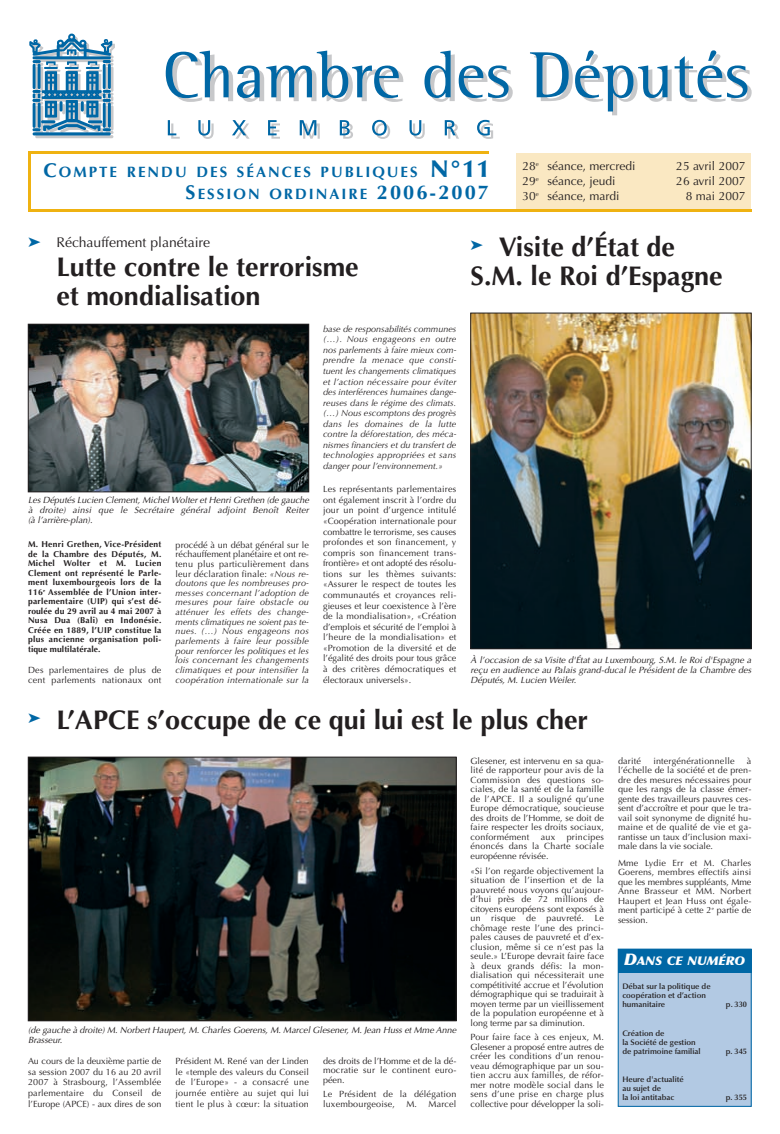
<style>
.page{position:relative;width:780px;height:1134px;background:#fff}
.page>*{position:absolute;margin:0;border:0;box-sizing:border-box;transform-origin:0 0}
.t1{font:700 27px/29px "Optima";color:#231f20}
.t2{font:700 15px/22px "Optima";letter-spacing:.135em;color:#0067a5;text-align:right}
.t3{font:14px "Optima";color:#231f20}
.t4{font:12px "Optima";color:#231f20}
.t5{font:italic 900 12px "Optima";color:#fff}
.t6{font:9px/9.5px "Optima";letter-spacing:.02em;color:#231f20;text-align:justify}
.t7{font:italic 9px/9.6px "Optima";letter-spacing:.02em;color:#231f20;text-align:justify}
.t8{font:italic 9px/10px "Optima";color:#231f20;text-align:justify}
.t9{font:700 8.5px/9.5px "Optima";letter-spacing:.035em;color:#231f20;text-align:justify}
.t10{font:600 8px/9px "Optima";color:#231f20}
.s1{font-size:20px}
.s2{font-weight:900;font-size:24px}
.s3{color:#0067a5}
.s4{font-style:normal}
.s5{font-size:16px}
</style>
<div class="page">
<hr style="left:35px;top:135px;width:78px;height:3px;background:#c7c8ca;border-radius:2px">
<hr style="left:33px;top:132px;width:78px;height:3px;background:#0067a5;border-radius:2px">
<svg style="left:29px;top:34px;width:86px;height:100px"></svg>
<svg style="left:166px;top:51px;width:237px;height:51px"></svg>
<svg style="left:424px;top:51px;width:88px;height:51px"></svg>
<svg style="left:530px;top:50px;width:221px;height:65px"></svg>
<svg style="left:168px;top:120px;width:12px;height:19px"></svg>
<svg style="left:198px;top:120px;width:15px;height:19px"></svg>
<svg style="left:232px;top:120px;width:17px;height:19px"></svg>
<svg style="left:268px;top:120px;width:12px;height:19px"></svg>
<svg style="left:300px;top:120px;width:20px;height:19px"></svg>
<svg style="left:340px;top:120px;width:13px;height:19px"></svg>
<svg style="left:372px;top:120px;width:18px;height:19px"></svg>
<svg style="left:409px;top:120px;width:16px;height:19px"></svg>
<svg style="left:444px;top:120px;width:15px;height:19px"></svg>
<svg style="left:477px;top:120px;width:16px;height:19px"></svg>
<hr style="left:28px;top:154px;width:3px;height:58px;background:#efb211">
<hr style="left:28px;top:151px;width:461px;height:3px;background:#efb211">
<div style="left:516px;top:153px;width:235px;height:59px;background:#fae8c2"></div>
<hr style="left:28px;top:209px;width:723px;height:3px;background:#efb211">
<div style="left:618px;top:949px;width:133px;height:157px;background:#b2c9e3"></div>
<div style="left:618px;top:949px;width:133px;height:157px;border:1px solid #0067a5"></div>
<div style="left:618px;top:949px;width:133px;height:24px;background:#0067a5"></div>
<img style="left:30px;top:759px;width:424px;height:260px">
<div style="left:28px;top:757px;width:428px;height:264px;border:1px solid #231f20"></div>
<img style="left:30px;top:326px;width:277px;height:164px">
<div style="left:28px;top:324px;width:281px;height:168px;border:1px solid #231f20"></div>
<img style="left:472px;top:315px;width:277px;height:332px">
<div style="left:470px;top:313px;width:281px;height:336px;border:1px solid #231f20"></div>
<h2 class="t2" style="left:43px;top:162px;width:447px"><span class="s1">C</span>OMPTE RENDU DES SÉANCES PUBLIQUES <span class="s2">N°11<br></span><span class="s1">S</span>ESSION ORDINAIRE <span class="s1">2006-2007</span></h2>
<h3 class="t4" style="left:522px;top:161px;width:114px">28<sup>e</sup> séance, mercredi</h3>
<h3 class="t4" style="left:676px;top:161px;width:71px">25 avril 2007</h3>
<h3 class="t4" style="left:522px;top:176px;width:95px">29<sup>e</sup> séance, jeudi</h3>
<h3 class="t4" style="left:676px;top:176px;width:71px">26 avril 2007</h3>
<h3 class="t4" style="left:522px;top:191px;width:99px">30<sup>e</sup> séance, mardi</h3>
<h3 class="t4" style="left:686px;top:191px;width:61px">8 mai 2007</h3>
<h3 class="t3" style="left:28px;top:236px;width:184px"><span class="s3">➤</span> Réchauffement planétaire</h3>
<h1 class="t1" style="left:56px;top:255px;width:304px">Lutte contre le terrorisme et mondialisation</h1>
<p class="t8" style="left:28px;top:496px;width:284px">Les Députés Lucien Clement,MichelWolteretHenriGrethen (de gauche à droite) ainsi que le Secrétaire général adjoint Benoît Reiter (à l’arrière-plan).</p>
<p class="t9" style="left:28px;top:540px;width:135px">M. Henri Grethen, Vice-Président de la Chambre des Députés, M.<br>Michel Wolter et M. Lucien Clement ont représenté le Parle&shy;ment luxembourgeois lors de la 116<sup>e</sup> Assemblée de l’Union inter&shy;parlementaire (UIP) qui s’est dé&shy;roulée du 29 avril au 4 mai 2007 à Nusa Dua (Bali) en Indonésie.<br>Créée en 1889, l’UIP constitue la plus ancienne organisation poli&shy;tique multilatérale.</p>
<p class="t6" style="left:28px;top:666px;width:135px">Des parlementaires de plus de cent parlements nationaux ont</p>
<p class="t7" style="left:175px;top:541px;width:135px"><span class="s4">procédé à un débat général sur le réchauffement planétaire et ont re&shy;tenu plus particulièrement dans leur déclaration finale:</span> «Nous re&shy;doutons que les nombreuses pro&shy;messes concernant l’adoption de mesures pour faire obstacle ou atténuer les effets des change&shy;ments climatiques ne soient pas te&shy;nues. (…) Nous engageons nos parlements à faire leur possible pour renforcer les politiques et les lois concernant les changements climatiques et pour intensifier la coopération internationale sur la</p>
<p class="t7" style="left:323px;top:324px;width:135px;line-height:10.6px">base de responsabilités communes (…). Nous engageons en outre nos parlements à faire mieux com&shy;prendre la menace que consti&shy;tuent les changements climatiques et l’action nécessaire pour éviter des interférences humaines dange&shy;reuses dans le régime des climats. (…) Nous escomptons des progrès dans les domaines de la lutte contre la déforestation, des méca&shy;nismes financiers et du transfert de technologies appropriées et sans danger pour l’environnement.»</p>
<p class="t6" style="left:323px;top:485px;width:135px;line-height:10.6px">Les représentants parlementaires ont également inscrit à l’ordre du jour un point d’urgence intitulé «Coopération internationale pour combattre le terrorisme, ses causes profondes et son financement, y compris son financement trans&shy;frontière» et ont adopté des résolu&shy;tions sur les thèmes suivants: «Assurer le respect de toutes les communautés et croyances reli&shy;gieuses et leur coexistence à l’ère de la mondialisation», «Création d’emplois et sécurité de l’emploi à l’heure de la mondialisation» et «Promotion de la diversité et de l’égalité des droits pour tous grâce à des critères démocratiques et électoraux universels».</p>
<h1 class="t1" style="left:470px;top:235px;width:254px"><sup>➤</sup> Visite d’État de<br>S.M. le Roi d’Espagne</h1>
<p class="t8" style="left:470px;top:655px;width:284px">À l’occasion de sa Visite d'État au Luxembourg, S.M. le Roi d'Espagne a reçu en audience au Palais grand-ducal le Président de la Chambre des Députés, M. Lucien Weiler.</p>
<h1 class="t1" style="left:28px;top:708px;width:561px"><sup>➤</sup> L’APCE s’occupe de ce qui lui est le plus cher</h1>
<p class="t8" style="left:28px;top:1025px;width:431px">(de gauche à droite) M. Norbert Haupert, M. Charles Goerens, M. Marcel Glesener, M. Jean Huss et Mme Anne<br>Brasseur.</p>
<p class="t6" style="left:28px;top:1056px;width:135px;line-height:10.8px">Au cours de la deuxième partie de sa session 2007 du 16 au 20 avril 2007 à Strasbourg, l’Assemblée parlementaire du Conseil de l’Europe (APCE) - aux dires de son</p>
<p class="t6" style="left:175px;top:1056px;width:135px;line-height:10.8px">Président M. René van der Linden le «temple des valeurs du Conseil de l’Europe» - a consacré une journée entière au sujet qui lui tient le plus à cœur: la situation</p>
<p class="t6" style="left:323px;top:1057px;width:135px">des droits de l’Homme et de la dé&shy;mocratie sur le continent euro&shy;péen.</p>
<p class="t6" style="left:323px;top:1090px;width:135px">Le Président de la délégation luxembourgeoise,</p>
<p class="t6" style="left:406px;top:1100px;width:51px">M. Marcel</p>
<p class="t6" style="left:470px;top:757px;width:135px">Glesener, est intervenu en sa qua&shy;lité de rapporteur pour avis de la Commission des questions so&shy;ciales, de la santé et de la famille de l’APCE. Il a souligné qu’une Europe démocratique, soucieuse des droits de l’Homme, se doit de faire respecter les droits sociaux, conformément</p>
<p class="t6" style="left:470px;top:833px;width:135px;text-indent:96px">principes énoncés dans la Charte sociale européenne révisée.</p>
<p class="t6" style="left:470px;top:867px;width:135px">«Si l’on regarde objectivement la situation de l’insertion et de la pauvreté nous voyons qu’aujour&shy;d’hui près de 72 millions de citoyens européens sont exposés à un risque de pauvreté. Le chômage reste l’une des princi&shy;pales causes de pauvreté et d’ex&shy;clusion, même si ce n’est pas la seule.» L’Europe devrait faire face à deux grands défis: la mon&shy;dialisation qui nécessiterait une compétitivité accrue et l’évolution démographique qui se traduirait à moyen terme par un vieillissement de la population européenne et à long terme par sa diminution.</p>
<p class="t6" style="left:470px;top:1033px;width:135px">Pour faire face à ces enjeux, M.<br>Glesener a proposé entre autres de créer les conditions d’un renou&shy;veau démographique par un sou&shy;tien accru aux familles, de réfor&shy;mer notre modèle social dans le sens d’une prise en charge plus collective pour développer la soli-</p>
<p class="t6" style="left:540px;top:833px;width:16px">aux</p>
<p class="t6" style="left:618px;top:757px;width:24px">darité</p>
<p class="t6" style="left:653px;top:757px;width:83px">intergénérationnelle</p>
<p class="t6" style="left:618px;top:757px;width:135px;text-indent:129px">à l’échelle de la société et de pren&shy;dre des mesures nécessaires pour que les rangs de la classe émer&shy;gente des travailleurs pauvres ces&shy;sent d’accroître et pour que le tra&shy;vail soit synonyme de dignité hu&shy;maine et de qualité de vie et ga&shy;rantisse un taux d’inclusion maxi&shy;male dans la vie sociale.</p>
<p class="t6" style="left:618px;top:859px;width:135px">Mme Lydie Err et M. Charles Goerens, membres effectifs ainsi que les membres suppléants, Mme Anne Brasseur et MM. Norbert Haupert et Jean Huss ont égale&shy;ment participé à cette 2<sup>e</sup> partie de session.</p>
<h3 class="t5" style="left:624px;top:956px;width:123px"><span class="s5">D</span>ANS CE NUMÉRO</h3>
<p class="t10" style="left:622px;top:982px;width:90px">Débat sur la politique de coopération et d’action humanitaire</p>
<p class="t10" style="left:622px;top:1029px;width:80px">Création de<br>la Société de gestion de patrimoine familial</p>
<p class="t10" style="left:622px;top:1075px;width:63px">Heure d'actualité au sujet de<br>la loi antitabac</p>
<p class="t10" style="left:725px;top:1000px;width:23px">p. 330</p>
<p class="t10" style="left:725px;top:1047px;width:23px">p. 345</p>
<p class="t10" style="left:725px;top:1093px;width:23px">p. 355</p>
</div>
